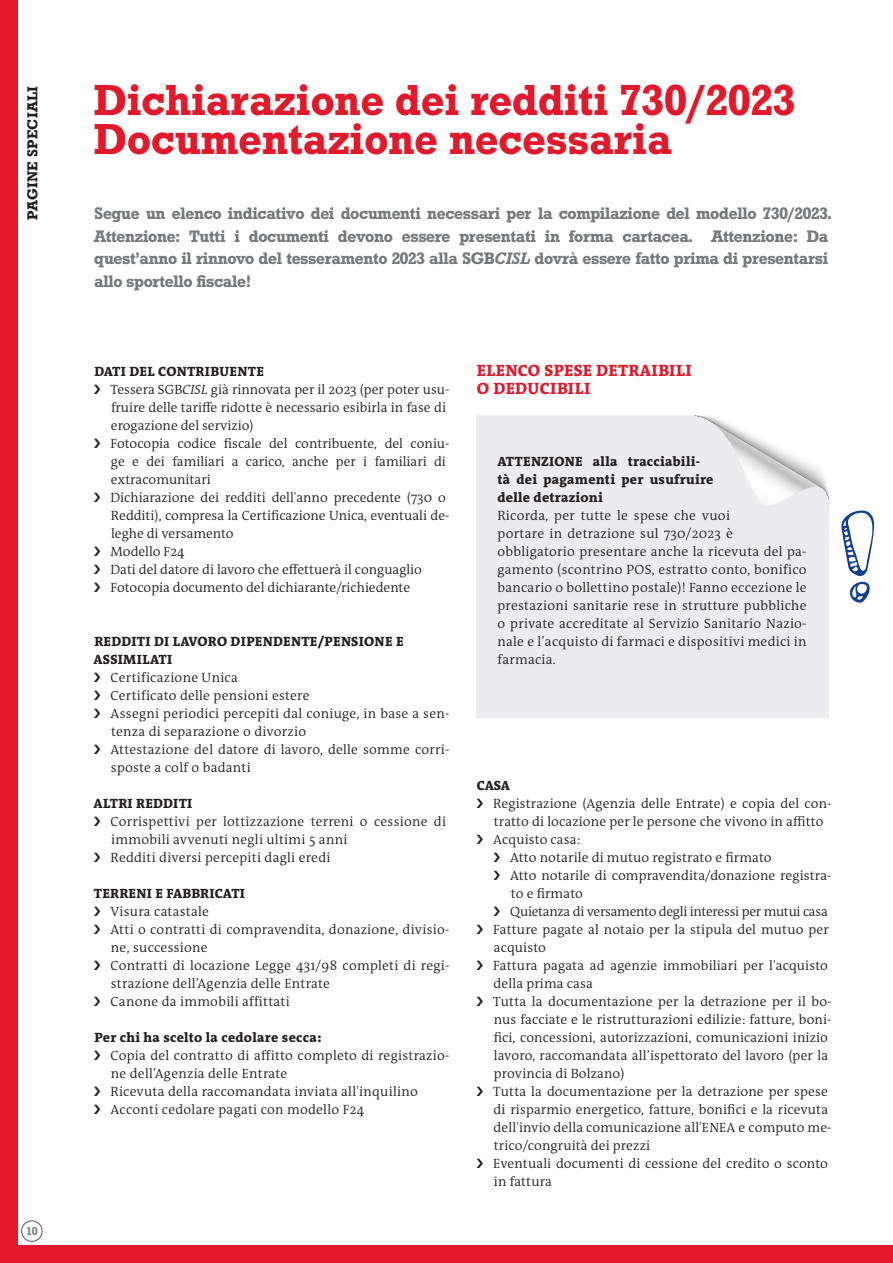
<style>
.page{position:relative;width:893px;height:1263px;background:#fff}
.page>*{position:absolute;margin:0;border:0;box-sizing:border-box;transform-origin:0 0}
.t1{font:500 45px/39px "Roctus TOT";color:#e2192b}
.t2{font:500 17.25px/22.5px "Roctus TOT";letter-spacing:-.02em;color:#76787b}
.t3{font:800 16.5px/18px "The Antiqua B W8";letter-spacing:.02em;color:#e2192b}
.t4{font:500 15px "Roctus TOT";letter-spacing:.02em;color:#231f20}
.t5{font:300 13.5px/18px "The Antiqua B W4";letter-spacing:.01em;color:#231f20}
.t6{font:800 13.5px/18px "The Antiqua B W8";letter-spacing:.02em;color:#231f20}
.t7{font:300 13.5px "The Antiqua B W4";letter-spacing:-.02em;color:#231f20}
.t8{font:500 12px "Roctus TOT";color:#808285}
.s1{font-style:italic}
</style>
<div class="page">
<div style="left:476px;top:415px;width:353px;height:303px;background:#ececee"></div>
<svg style="left:694px;top:415px;width:135px;height:98px"></svg>
<svg style="left:841px;top:510px;width:33px;height:66px"></svg>
<svg style="left:849px;top:582px;width:21px;height:21px"></svg>
<div style="left:0;top:0;width:17px;height:1263px;background:#e2192b"></div>
<div style="left:0;top:1246px;width:893px;height:17px;background:#e2192b"></div>
<div style="left:21px;top:1220px;width:22px;height:22px;border:1px solid #57585a;border-radius:50%"></div>
<p class="t4" style="left:24px;top:220px;width:136px;rotate:-90deg">PAGINE SPECIALI</p>
<p class="t8" style="left:26px;top:1224px;width:13px">10</p>
<h1 class="t1" style="left:94px;top:81px;width:704px">Dichiarazione dei redditi 730/2023<br>Documentazione necessaria</h1>
<p class="t2" style="left:94px;top:202px;width:740px">Segue un elenco indicativo dei documenti necessari per la compilazione del modello 730/2023.<br>Attenzione: Tutti i documenti devono essere presentati in forma cartacea. Attenzione: Da quest’anno il rinnovo del tesseramento 2023 alla SGB<span class="s1">CISL</span> dovrà essere fatto prima di presentarsi allo sportello fiscale!</p>
<p class="t6" style="left:94px;top:363px;width:171px">DATI DEL CONTRIBUENTE</p>
<p class="t5" style="left:111px;top:381px;width:340px">Tessera SGB<span class="s1">CISL</span> già rinnovata per il 2023 (per poter usu&shy;fruire delle tariffe ridotte è necessario esibirla in fase di erogazione del servizio)<br>Fotocopia codice fiscale del contribuente, del coniu&shy;ge e dei familiari a carico, anche per i familiari di extracomunitari<br>Dichiarazione dei redditi dell'anno precedente (730 o Redditi), compresa la Certificazione Unica, eventuali de&shy;leghe di versamento<br>Modello F24<br>Dati del datore di lavoro che effettuerà il conguaglio Fotocopia documento del dichiarante/richiedente</p>
<p class="t6" style="left:93px;top:633px;width:312px">REDDITI DI LAVORO DIPENDENTE/PENSIONE E<br>ASSIMILATI</p>
<p class="t5" style="left:111px;top:669px;width:340px">Certificazione Unica<br>Certificato delle pensioni estere<br>Assegni periodici percepiti dal coniuge, in base a sen&shy;tenza di separazione o divorzio<br>Attestazione del datore di lavoro, delle somme corri&shy;sposte a colf o badanti</p>
<p class="t6" style="left:93px;top:795px;width:100px">ALTRI REDDITI</p>
<p class="t5" style="left:111px;top:813px;width:337px">Corrispettivi per lottizzazione terreni o cessione di immobili avvenuti negli ultimi 5 anni<br>Redditi diversi percepiti dagli eredi</p>
<p class="t6" style="left:94px;top:885px;width:153px">TERRENI E FABBRICATI</p>
<p class="t5" style="left:111px;top:903px;width:340px">Visura catastale<br>Atti o contratti di compravendita, donazione, divisio&shy;ne, successione<br>Contratti di locazione Legge 431/98 completi di regi&shy;strazione dell’Agenzia delle Entrate<br>Canone da immobili affittati</p>
<p class="t6" style="left:94px;top:1029px;width:229px">Per chi ha scelto la cedolare secca:</p>
<p class="t5" style="left:111px;top:1047px;width:340px">Copia del contratto di affitto completo di registrazio&shy;ne dell’Agenzia delle Entrate<br>Ricevuta della raccomandata inviata all'inquilino Acconti cedolare pagati con modello F24</p>
<p class="t3" style="left:477px;top:362px;width:216px">ELENCO SPESE DETRAIBILI<br>O DEDUCIBILI</p>
<p class="t6" style="left:497px;top:453px;width:218px">ATTENZIONE alla tracciabili&shy;tà dei pagamenti per usufruire delle detrazioni</p>
<p class="t5" style="left:497px;top:507px;width:311px">Ricorda, per tutte le spese che vuoi<br>portare in detrazione sul 730/2023 è obbligatorio presentare anche la ricevuta del pa&shy;gamento (scontrino POS, estratto conto, bonifico bancario o bollettino postale)! Fanno eccezione le prestazioni sanitarie rese in strutture pubbliche o private accreditate al Servizio Sanitario Nazio&shy;nale e l’acquisto di farmaci e dispositivi medici in farmacia.</p>
<p class="t6" style="left:477px;top:777px;width:35px">CASA</p>
<p class="t5" style="left:493px;top:795px;width:340px">Registrazione (Agenzia delle Entrate) e copia del con-</p>
<p class="t5" style="left:494px;top:813px;width:331px">tratto di locazione per le persone che vivono in affitto</p>
<p class="t5" style="left:493px;top:831px;width:89px">Acquisto casa:</p>
<p class="t5" style="left:510px;top:849px;width:263px">Atto notarile di mutuo registrato e firmato</p>
<p class="t5" style="left:510px;top:867px;width:323px">Atto notarile di compravendita/donazione registra-</p>
<p class="t5" style="left:511px;top:885px;width:74px">to e firmato</p>
<p class="t7" style="left:510px;top:903px;width:319px">Quietanza di versamento degli interessi per mutui casa</p>
<p class="t5" style="left:493px;top:921px;width:337px">Fatture pagate al notaio per la stipula del mutuo per</p>
<p class="t5" style="left:494px;top:939px;width:54px">acquisto</p>
<p class="t5" style="left:493px;top:957px;width:336px">Fattura pagata ad agenzie immobiliari per l'acquisto</p>
<p class="t5" style="left:494px;top:975px;width:101px">della prima casa</p>
<p class="t5" style="left:493px;top:993px;width:340px">Tutta la documentazione per la detrazione per il bo-</p>
<p class="t5" style="left:494px;top:1011px;width:339px">nus facciate e le ristrutturazioni edilizie: fatture, boni-</p>
<p class="t5" style="left:494px;top:1029px;width:336px">fici, concessioni, autorizzazioni, comunicazioni inizio</p>
<p class="t5" style="left:494px;top:1047px;width:336px">lavoro, raccomandata all’ispettorato del lavoro (per la</p>
<p class="t5" style="left:494px;top:1065px;width:132px">provincia di Bolzano)</p>
<p class="t5" style="left:493px;top:1083px;width:336px">Tutta la documentazione per la detrazione per spese</p>
<p class="t5" style="left:494px;top:1101px;width:336px">di risparmio energetico, fatture, bonifici e la ricevuta</p>
<p class="t5" style="left:494px;top:1119px;width:339px">dell'invio della comunicazione all'ENEA e computo me-</p>
<p class="t5" style="left:494px;top:1137px;width:158px">trico/congruità dei prezzi</p>
<p class="t5" style="left:493px;top:1155px;width:336px">Eventuali documenti di cessione del credito o sconto</p>
<p class="t5" style="left:494px;top:1173px;width:60px">in fattura</p>
</div>
